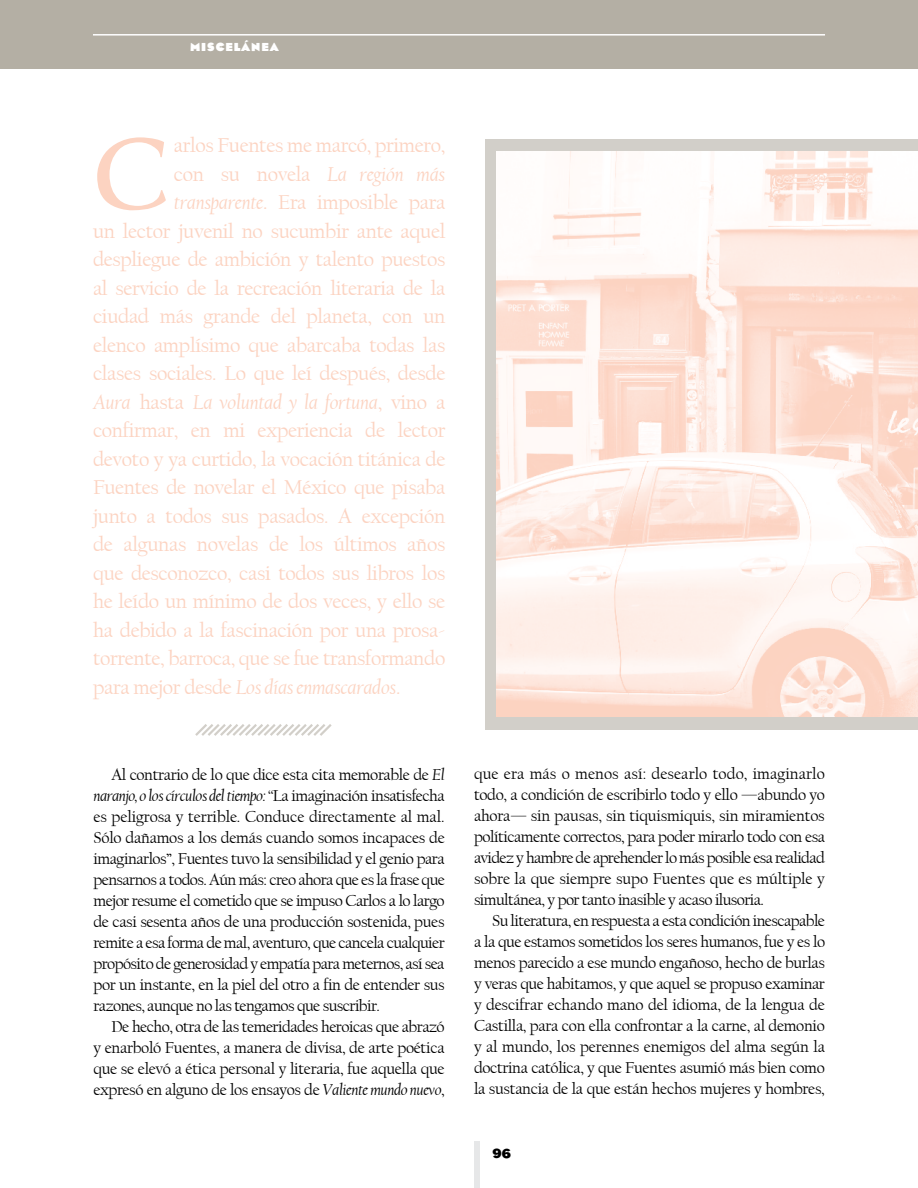
<style>
.page{position:relative;width:918px;height:1188px;background:#fff}
.page>*{position:absolute;margin:0;border:0;box-sizing:border-box;transform-origin:0 0}
.t1{font:700 107.1px "Californian FB";color:#fcd3c1}
.t2{font:21px "Californian FB";letter-spacing:-.015em;color:#fcd3c1}
.t3{font:italic 21px "Californian FB";letter-spacing:-.015em;color:#fcd3c1}
.t4{font:16.5px/21px "Californian FB";letter-spacing:-.025em;color:#000;text-align:justify}
.t5{font:700 13.5px "Eagle";color:#000}
.t6{font:900 12px "Eagle";letter-spacing:.075em;color:#fff}
.s1{font-style:italic}
.s2{font-style:normal}
</style>
<div class="page">
<div style="left:0;top:0;width:918px;height:69px;background:#b4afa4"></div>
<hr style="left:93px;top:34px;width:732px;height:2px;background:#fff">
<div style="left:474px;top:1142px;width:6px;height:46px;background:#e6e7e8"></div>
<div style="left:485px;top:139px;width:433px;height:590px;background:#d2cfc9"></div>
<svg style="left:195px;top:724px;width:137px;height:12px"></svg>
<img style="left:497px;top:152px;width:421px;height:565px">
<p class="t6" style="left:190px;top:40px;width:90px">MISCELÁNEA</p>
<h1 class="t1" style="left:93px;top:114px;width:77px">C</h1>
<p class="t2" style="left:174px;top:134px;width:273px">arlos Fuentes me marcó, primero,</p>
<p class="t2" style="left:174px;top:162px;width:273px">con su novela <span class="s1">La región más</span></p>
<p class="t2" style="left:174px;top:191px;width:273px"><span class="s1">transparente</span>. Era imposible para</p>
<p class="t2" style="left:93px;top:219px;width:354px">un lector juvenil no sucumbir ante aquel</p>
<p class="t2" style="left:93px;top:248px;width:354px">despliegue de ambición y talento puestos</p>
<p class="t2" style="left:93px;top:276px;width:354px">al servicio de la recreación literaria de la</p>
<p class="t2" style="left:93px;top:305px;width:354px">ciudad más grande del planeta, con un</p>
<p class="t2" style="left:93px;top:333px;width:354px">elenco amplísimo que abarcaba todas las</p>
<p class="t2" style="left:93px;top:362px;width:354px">clases sociales. Lo que leí después, desde</p>
<p class="t3" style="left:93px;top:390px;width:354px">Aura <span class="s2">hasta</span> La voluntad y la fortuna<span class="s2">, vino a</span></p>
<p class="t2" style="left:93px;top:419px;width:354px">confirmar, en mi experiencia de lector</p>
<p class="t2" style="left:93px;top:447px;width:354px">devoto y ya curtido, la vocación titánica de</p>
<p class="t2" style="left:93px;top:476px;width:354px">Fuentes de novelar el México que pisaba</p>
<p class="t2" style="left:93px;top:504px;width:354px">junto a todos sus pasados. A excepción</p>
<p class="t2" style="left:93px;top:533px;width:354px">de algunas novelas de los últimos años</p>
<p class="t2" style="left:93px;top:561px;width:354px">que desconozco, casi todos sus libros los</p>
<p class="t2" style="left:93px;top:590px;width:354px">he leído un mínimo de dos veces, y ello se</p>
<p class="t2" style="left:93px;top:618px;width:354px">ha debido a la fascinación por una prosa-</p>
<p class="t2" style="left:93px;top:647px;width:354px">torrente, barroca, que se fue transformando</p>
<p class="t3" style="left:93px;top:675px;width:309px"><span class="s2">para mejor desde</span> Los días enmascarados<span class="s2">.</span></p>
<p class="t4" style="left:94px;top:764px;width:353px;text-indent:18px">Al contrario de lo que dice esta cita memorable de <span class="s1">El naranjo, o los círculos del tiempo: “</span>La imaginación insatisfecha es peligrosa y terrible. Conduce directamente al mal.<br>Sólo dañamos a los demás cuando somos incapaces de imaginarlos”, Fuentes tuvo la sensibilidad y el genio para pensarnos a todos. Aún más: creo ahora que es la frase que mejor resume el cometido que se impuso Carlos a lo largo de casi sesenta años de una producción sostenida, pues remite a esa forma de mal, aventuro, que cancela cualquier propósito de generosidad y empatía para meternos, así sea por un instante, en la piel del otro a fin de entender sus razones, aunque no las tengamos que suscribir.</p>
<p class="t4" style="left:94px;top:1016px;width:353px;text-indent:18px">De hecho, otra de las temeridades heroicas que abrazó y enarboló Fuentes, a manera de divisa, de arte poética que se elevó a ética personal y literaria, fue aquella que expresó en alguno de los ensayos de <span class="s1">Valiente mundo nuevo</span>,</p>
<p class="t4" style="left:474px;top:764px;width:353px">que era más o menos así: desearlo todo, imaginarlo todo, a condición de escribirlo todo y ello —abundo yo ahora— sin pausas, sin tiquismiquis, sin miramientos políticamente correctos, para poder mirarlo todo con esa avidez y hambre de aprehender lo más posible esa realidad sobre la que siempre supo Fuentes que es múltiple y simultánea, y por tanto inasible y acaso ilusoria.</p>
<p class="t4" style="left:474px;top:911px;width:353px;text-indent:18px">Su literatura, en respuesta a esta condición inescapable a la que estamos sometidos los seres humanos, fue y es lo menos parecido a ese mundo engañoso, hecho de burlas y veras que habitamos, y que aquel se propuso examinar y descifrar echando mano del idioma, de la lengua de Castilla, para con ella confrontar a la carne, al demonio y al mundo, los perennes enemigos del alma según la doctrina católica, y que Fuentes asumió más bien como la sustancia de la que están hechos mujeres y hombres,</p>
<p class="t5" style="left:492px;top:1146px;width:20px">96</p>
</div>
